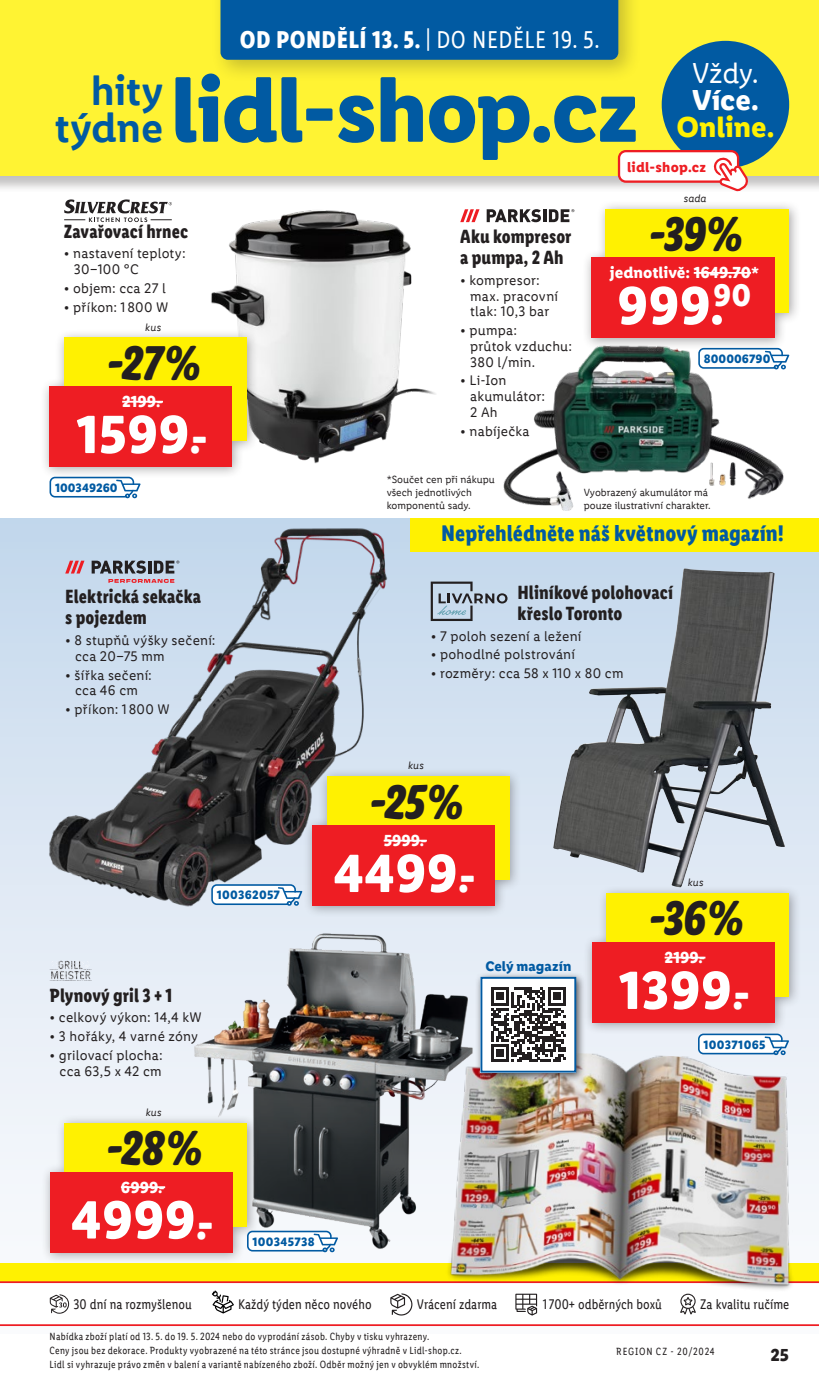
<style>
.page{position:relative;width:819px;height:1389px;background:#fff}
.page>*{position:absolute;margin:0;border:0;box-sizing:border-box;transform-origin:0 0}
.t1{font:700 91px "Lidl Font Pro";letter-spacing:-.025em;color:#015aa2}
.VK_weiß{font:700 54.07px "Lidl Font Pro";color:#fff}
.t2{font:600 42.18px/36.8px "Lidl Font Pro";letter-spacing:-.01em;color:#015aa2;text-align:right}
.Wischertext_Zahl{font:34.3px "Po S Price Lidl Font Script Pro";color:#231f20}
.t3{font:700 29.05px "Lidl Font Pro";letter-spacing:-.005em;color:#fff101}
.t4{font:29.05px "Lidl Font Pro";color:#fff}
.t5{font:700 29.05px "Lidl Font Pro";color:#fff}
.t6{font:700 24.5px "Lidl Font Cond Pro";letter-spacing:.02em;color:#fff}
.logo{font:700 22.75px "Lidl Font Cond Pro";color:#015aa2}
.t7{font:700 19.25px/21px "Lidl Font Cond Pro";letter-spacing:.005em;color:#231f20;scale:.96 1}
.t8{font:700 17.5px "Lidl Font Pro";color:#231f20}
.Streichpreis{font:700 16.1px "Lidl Font Pro";color:#fff}
.t9{font:700 14.17px "Lidl Font Pro";letter-spacing:.015em;color:#ee1d23}
.t10{font:14px/15.8px "Lidl Font Pro";letter-spacing:.015em;color:#231f20}
.t11{font:14px "Lidl Font Cond Pro";color:#231f20}
.TEXT_POPIS{font:700 14px "Lidl Font Pro";letter-spacing:.005em;color:#015aa2}
.t12{font:700 12.25px "Lidl Font Pro";letter-spacing:.015em;color:#015aa2}
.t13{font:italic 10.67px "Lidl Font Pro";letter-spacing:.01em;color:#231f20}
.t14{font:10.5px/14px "Lidl Font Cond Pro";letter-spacing:.025em;color:#231f20}
.t15{font:10.5px/12.6px "Lidl Font Pro";color:#231f20}
.t16{font:10.5px "Lidl Font Cond Pro";letter-spacing:.075em;color:#231f20}
.s1{font-weight:400}
.s2{font-size:43.4px}
</style>
<div class="page">
<div style="left:0;top:518px;width:819px;height:815px;background:linear-gradient(to bottom,#c4d8eb,#fffdff)"></div>
<div style="left:411px;top:518px;width:408px;height:33px;background:#fff101"></div>
<img style="left:211px;top:210px;width:225px;height:253px">
<img style="left:504px;top:350px;width:279px;height:161px">
<img style="left:193px;top:933px;width:280px;height:316px">
<img style="left:553px;top:570px;width:232px;height:317px">
<img style="left:42px;top:521px;width:352px;height:392px">
<svg style="left:430px;top:582px;width:77px;height:39px;background:#a4b3c2"></svg>
<svg style="left:50px;top:980px;width:42px;height:1px"></svg>
<svg style="left:50px;top:961px;width:42px;height:9px"></svg>
<svg style="left:65px;top:561px;width:19px;height:13px"></svg>
<svg style="left:92px;top:561px;width:87px;height:22px;background:#938c99"></svg>
<svg style="left:64px;top:199px;width:108px;height:23px"></svg>
<svg style="left:460px;top:209px;width:19px;height:13px"></svg>
<svg style="left:486px;top:209px;width:88px;height:13px"></svg>
<div style="left:41px;top:1114px;width:218px;height:150px;background:#231f20;opacity:.4"></div>
<div style="left:65px;top:1123px;width:182px;height:103px;background:#fff101"></div>
<div style="left:50px;top:1172px;width:182px;height:80px;background:#ee1d23"></div>
<hr style="left:121px;top:1186px;width:44px;height:2px;background:#fff">
<div style="left:583px;top:885px;width:218px;height:150px;background:#231f20;opacity:.4"></div>
<div style="left:606px;top:894px;width:183px;height:103px;background:#fff101"></div>
<div style="left:592px;top:942px;width:182px;height:81px;background:#ee1d23"></div>
<hr style="left:664px;top:957px;width:41px;height:2px;background:#fff">
<div style="left:303px;top:768px;width:218px;height:150px;background:#231f20;opacity:.4"></div>
<div style="left:327px;top:777px;width:182px;height:103px;background:#fff101"></div>
<div style="left:312px;top:825px;width:182px;height:81px;background:#ee1d23"></div>
<hr style="left:383px;top:840px;width:44px;height:2px;background:#fff">
<div style="left:41px;top:329px;width:218px;height:150px;background:#231f20;opacity:.4"></div>
<div style="left:64px;top:338px;width:182px;height:103px;background:#fff101"></div>
<div style="left:50px;top:387px;width:182px;height:80px;background:#ee1d23"></div>
<hr style="left:122px;top:401px;width:41px;height:2px;background:#fff">
<svg style="left:49px;top:476px;width:92px;height:22px"></svg>
<svg style="left:697px;top:350px;width:92px;height:20px"></svg>
<svg style="left:210px;top:883px;width:92px;height:23px"></svg>
<svg style="left:246px;top:1230px;width:92px;height:22px"></svg>
<svg style="left:697px;top:1033px;width:92px;height:16px"></svg>
<div style="left:581px;top:200px;width:220px;height:150px;background:#231f20;opacity:.4"></div>
<div style="left:605px;top:209px;width:184px;height:103px;background:#fff101"></div>
<div style="left:590px;top:258px;width:184px;height:80px;background:#ee1d23"></div>
<hr style="left:693px;top:272px;width:58px;height:2px;background:#fff">
<div style="left:0;top:0;width:819px;height:193px;background:#231f20;opacity:.35"></div>
<div style="left:0;top:0;width:819px;height:176px;background:#fff333"></div>
<div style="left:0;top:1264px;width:819px;height:19px;background:#fff101"></div>
<div style="left:211px;top:0;width:430px;height:83px;background:#231f20;opacity:.25"></div>
<div style="left:220px;top:0;width:398px;height:60px;background:#015aa2"></div>
<svg style="left:0;top:1281px;width:819px;height:45px"></svg>
<div style="left:661px;top:41px;width:128px;height:127px;background:#015aa2;border-radius:50%"></div>
<svg style="left:616px;top:149px;width:133px;height:42px"></svg>
<img style="left:443px;top:1049px;width:360px;height:245px">
<div style="left:475px;top:971px;width:111px;height:112px;background:#231f20;opacity:.75"></div>
<div style="left:480px;top:977px;width:96px;height:96px;background:#fff"></div>
<svg style="left:491px;top:987px;width:75px;height:75px"></svg>
<div style="left:480px;top:977px;width:96px;height:96px;border:2px solid #015aa2"></div>
<h3 class="t2" style="left:54px;top:73px;width:111px">hity týdne</h3>
<h3 class="t6" style="left:240px;top:25px;width:361px">OD PONDĚLÍ 13. 5. <span class="s1">| DO NEDĚLE 19. 5.</span></h3>
<h3 class="t4" style="left:692px;top:57px;width:68px">Vždy.</h3>
<h3 class="t5" style="left:692px;top:82px;width:68px">Více.</h3>
<h3 class="t3" style="left:676px;top:109px;width:99px">Online.</h3>
<p class="t9" style="left:627px;top:158px;width:81px">lidl-shop.cz</p>
<h1 class="t1" style="left:170px;top:55px;width:470px">lidl-shop.cz</h1>
<p class="t7" style="left:64px;top:221px;width:131px">Zavařovací hrnec</p>
<p class="t10" style="left:74px;top:246px;width:113px;text-indent:-10px">• nastavení teploty:<br>30–100 °C</p>
<p class="t10" style="left:64px;top:280px;width:103px">• objem: cca 27 l</p>
<p class="t10" style="left:64px;top:299px;width:106px">• příkon: 1800 W</p>
<p class="t13" style="left:145px;top:321px;width:17px">kus</p>
<p class="Wischertext_Zahl" style="left:107px;top:345px;width:95px">-27%</p>
<p class="VK_weiß" style="left:76px;top:401px;width:133px">1599<span class="s2">.-</span></p>
<p class="Streichpreis" style="left:122px;top:392px;width:42px">2199.-</p>
<p class="t12" style="left:55px;top:480px;width:64px">100349260</p>
<p class="t7" style="left:65px;top:586px;width:143px">Elektrická sekačka s pojezdem</p>
<p class="t10" style="left:75px;top:633px;width:142px;text-indent:-10px">• 8 stupňů výšky sečení: cca 20–75 mm</p>
<p class="t10" style="left:65px;top:667px;width:88px;text-align:center">• šířka sečení: cca 46 cm</p>
<p class="t10" style="left:65px;top:702px;width:106px">• příkon: 1800 W</p>
<p class="t12" style="left:217px;top:888px;width:65px">100362057</p>
<p class="t7" style="left:50px;top:984px;width:129px">Plynový gril 3 + 1</p>
<p class="t10" style="left:50px;top:1010px;width:153px">• celkový výkon: 14,4 kW</p>
<p class="t10" style="left:50px;top:1029px;width:150px">• 3 hořáky, 4 varné zóny</p>
<p class="t10" style="left:50px;top:1047px;width:115px;text-align:right">• grilovací plocha: cca 63,5 x 42 cm</p>
<p class="t13" style="left:146px;top:1106px;width:17px">kus</p>
<p class="Wischertext_Zahl" style="left:106px;top:1131px;width:97px">-28%</p>
<p class="VK_weiß" style="left:71px;top:1187px;width:145px">4999<span class="s2">.-</span></p>
<p class="Streichpreis" style="left:121px;top:1177px;width:46px">6999.-</p>
<p class="t12" style="left:252px;top:1234px;width:64px">100345738</p>
<p class="t7" style="left:460px;top:226px;width:117px">Aku kompresor a pumpa, 2 Ah</p>
<p class="t10" style="left:470px;top:272px;width:89px;text-indent:-10px">• kompresor: max. pracovní tlak: 10,3 bar</p>
<p class="t10" style="left:470px;top:323px;width:104px;text-indent:-10px">• pumpa:<br>průtok vzduchu:<br>380 l/min.</p>
<p class="t10" style="left:470px;top:373px;width:77px;text-indent:-10px">• Li-Ion akumulátor:<br>2 Ah</p>
<p class="t10" style="left:460px;top:423px;width:71px">• nabíječka</p>
<p class="t13" style="left:683px;top:192px;width:24px">sada</p>
<p class="Wischertext_Zahl" style="left:649px;top:216px;width:95px">-39%</p>
<p class="VK_weiß" style="left:617px;top:273px;width:136px">999.<sup>90</sup></p>
<p class="Streichpreis" style="left:609px;top:263px;width:151px">jednotlivě: 1649.70*</p>
<p class="t12" style="left:703px;top:351px;width:68px">800006790</p>
<p class="t15" style="left:386px;top:474px;width:110px">*Součet cen při nákupu všech jednotlivých komponentů sady.</p>
<p class="t15" style="left:583px;top:486px;width:128px">Vyobrazený akumulátor má pouze ilustrativní charakter.</p>
<p class="logo" style="left:441px;top:519px;width:344px">Nepřehlédněte náš květnový magazín!</p>
<p class="t7" style="left:517px;top:582px;width:163px">Hliníkové polohovací křeslo Toronto</p>
<p class="t10" style="left:430px;top:628px;width:152px">• 7 poloh sezení a ležení</p>
<p class="t10" style="left:430px;top:647px;width:146px">• pohodlné polstrování</p>
<p class="t10" style="left:430px;top:666px;width:194px">• rozměry: cca 58 x 110 x 80 cm</p>
<p class="t13" style="left:408px;top:760px;width:17px">kus</p>
<p class="Wischertext_Zahl" style="left:370px;top:784px;width:95px">-25%</p>
<p class="VK_weiß" style="left:333px;top:840px;width:144px">4499<span class="s2">.-</span></p>
<p class="Streichpreis" style="left:383px;top:831px;width:45px">5999.-</p>
<p class="TEXT_POPIS" style="left:485px;top:957px;width:87px">Celý magazín</p>
<p class="t13" style="left:687px;top:877px;width:17px">kus</p>
<p class="Wischertext_Zahl" style="left:649px;top:901px;width:96px">-36%</p>
<p class="VK_weiß" style="left:619px;top:957px;width:133px">1399<span class="s2">.-</span></p>
<p class="Streichpreis" style="left:664px;top:948px;width:42px">2199.-</p>
<p class="t12" style="left:703px;top:1037px;width:63px">100371065</p>
<p class="t11" style="left:74px;top:1296px;width:120px">30 dní na rozmyšlenou</p>
<p class="t11" style="left:238px;top:1296px;width:135px">Každý týden něco nového</p>
<p class="t11" style="left:417px;top:1296px;width:82px">Vrácení zdarma</p>
<p class="t11" style="left:542px;top:1296px;width:121px">1 700+ odběrných boxů</p>
<p class="t11" style="left:700px;top:1296px;width:91px">Za kvalitu ručíme</p>
<p class="t14" style="left:50px;top:1329px;width:431px">Nabídka zboží platí od 13. 5. do 19. 5. 2024 nebo do vyprodání zásob. Chyby v tisku vyhrazeny.<br>Ceny jsou bez dekorace. Produkty vyobrazené na této stránce jsou dostupné výhradně v Lidl-shop.cz.<br>Lidl si vyhrazuje právo změn v balení a variantě nabízeného zboží. Odběr možný jen v obvyklém množství.</p>
<p class="t16" style="left:616px;top:1345px;width:100px">REGION CZ - 20/2024</p>
<p class="t8" style="left:770px;top:1344px;width:20px">25</p>
</div>
